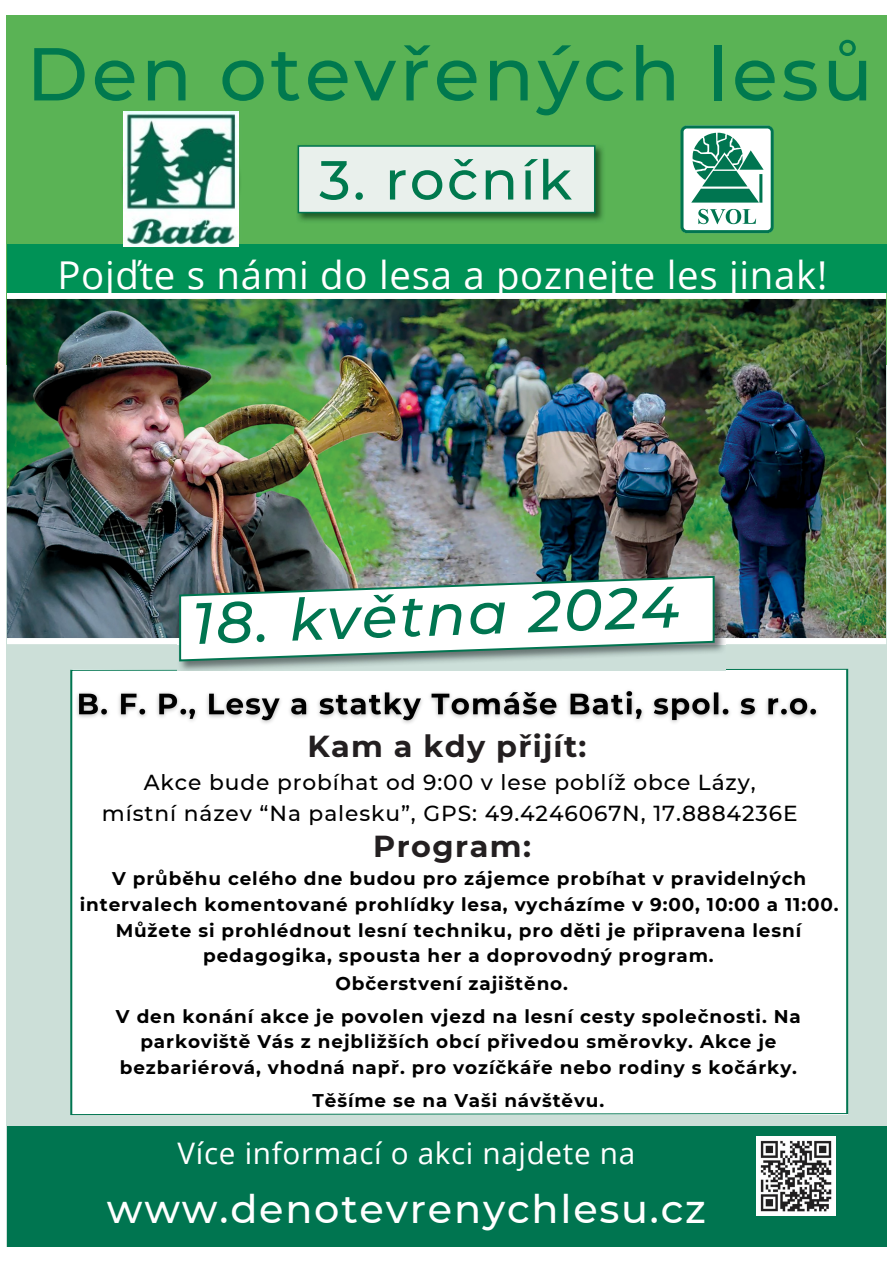
<style>
.page{position:relative;width:893px;height:1263px;background:#fff}
.page>*{position:absolute;margin:0;border:0;box-sizing:border-box;transform-origin:0 0}
.t1{font:500 74.78px "Montserrat";letter-spacing:.05em;color:#00794e}
.t2{font:italic 500 58.12px "Montserrat";color:#007550}
.t3{font:500 54.9px "Montserrat";letter-spacing:.045em;color:#00794e}
.t4{font:500 39.83px "Montserrat";letter-spacing:.045em;color:#fff}
.t5{font:38.4px "Open Sans";letter-spacing:.02em;color:#fff}
.t6{font:700 30.3px "Montserrat";letter-spacing:.04em;color:#231f20}
.t7{font:29.62px "Open Sans";letter-spacing:.025em;color:#fff}
.t8{font:500 21.75px/30.4px "Montserrat";letter-spacing:.04em;color:#000;text-align:center}
.t9{font:700 18.38px/25.3px "Montserrat";letter-spacing:.05em;color:#000;text-align:center}
</style>
<div class="page">
<div style="left:7px;top:30px;width:879px;height:1217px;background:#ccdfd8"></div>
<div style="left:7px;top:16px;width:879px;height:349px;background:#5ab355"></div>
<img style="left:7px;top:293px;width:879px;height:351px">
<div style="left:70px;top:669px;width:778px;height:446px;background:#fff"></div>
<img style="left:178px;top:574px;width:547px;height:96px">
<svg style="left:179px;top:576px;width:535px;height:85px;background:#d6dfdd"></svg>
<img style="left:297px;top:145px;width:306px;height:76px">
<div style="left:298px;top:145px;width:297px;height:68px;background:#e9f0ec"></div>
<div style="left:7px;top:1127px;width:879px;height:120px;background:#007550"></div>
<svg style="left:680px;top:125px;width:94px;height:108px;background:#8ec2b1"></svg>
<div style="left:7px;top:244px;width:879px;height:48px;background:#009256"></div>
<img style="left:756px;top:1136px;width:79px;height:79px">
<img style="left:123px;top:112px;width:116px;height:135px">
<img style="left:71px;top:684px;width:753px;height:45px">
<p class="t1" style="left:26px;top:28px;width:848px">Den otevřených lesů</p>
<p class="t3" style="left:319px;top:146px;width:254px">3. ročník</p>
<p class="t5" style="left:57px;top:248px;width:771px">Pojďte s námi do lesa a poznejte les jinak!</p>
<p class="t2" style="left:191px;top:588px;width:489px;rotate:-2deg">18. května 2024</p>
<h2 class="t6" style="left:307px;top:728px;width:280px">Kam a kdy přijít:</h2>
<p class="t8" style="left:102px;top:767px;width:697px">Akce bude probíhat od 9:00 v lese poblíž obce Lázy,<br>místní název “Na palesku”, GPS: 49.4246067N, 17.8884236E</p>
<p class="t6" style="left:373px;top:827px;width:159px">Program:</p>
<p class="t9" style="left:80px;top:866px;width:760px">V průběhu celého dne budou pro zájemce probíhat v pravidelných intervalech komentované prohlídky lesa, vycházíme v 9:00, 10:00 a 11:00.</p>
<p class="t9" style="left:116px;top:917px;width:687px">Můžete si prohlédnout lesní techniku, pro děti je připravena lesní pedagogika, spousta her a doprovodný program.</p>
<p class="t9" style="left:335px;top:970px;width:234px">Občerstvení zajištěno.</p>
<h5 class="t9" style="left:116px;top:1004px;width:686px">V den konání akce je povolen vjezd na lesní cesty společnosti. Na parkoviště Vás z nejbližších obcí přivedou směrovky. Akce je bezbariérová, vhodná např. pro vozíčkáře nebo rodiny s kočárky.</h5>
<h6 class="t9" style="left:313px;top:1088px;width:293px">Těšíme se na Vaši návštěvu.</h6>
<h5 class="t7" style="left:178px;top:1132px;width:459px">Více informací o akci najdete na</h5>
<p class="t4" style="left:107px;top:1184px;width:601px">www.denotevrenychlesu.cz</p>
</div>
